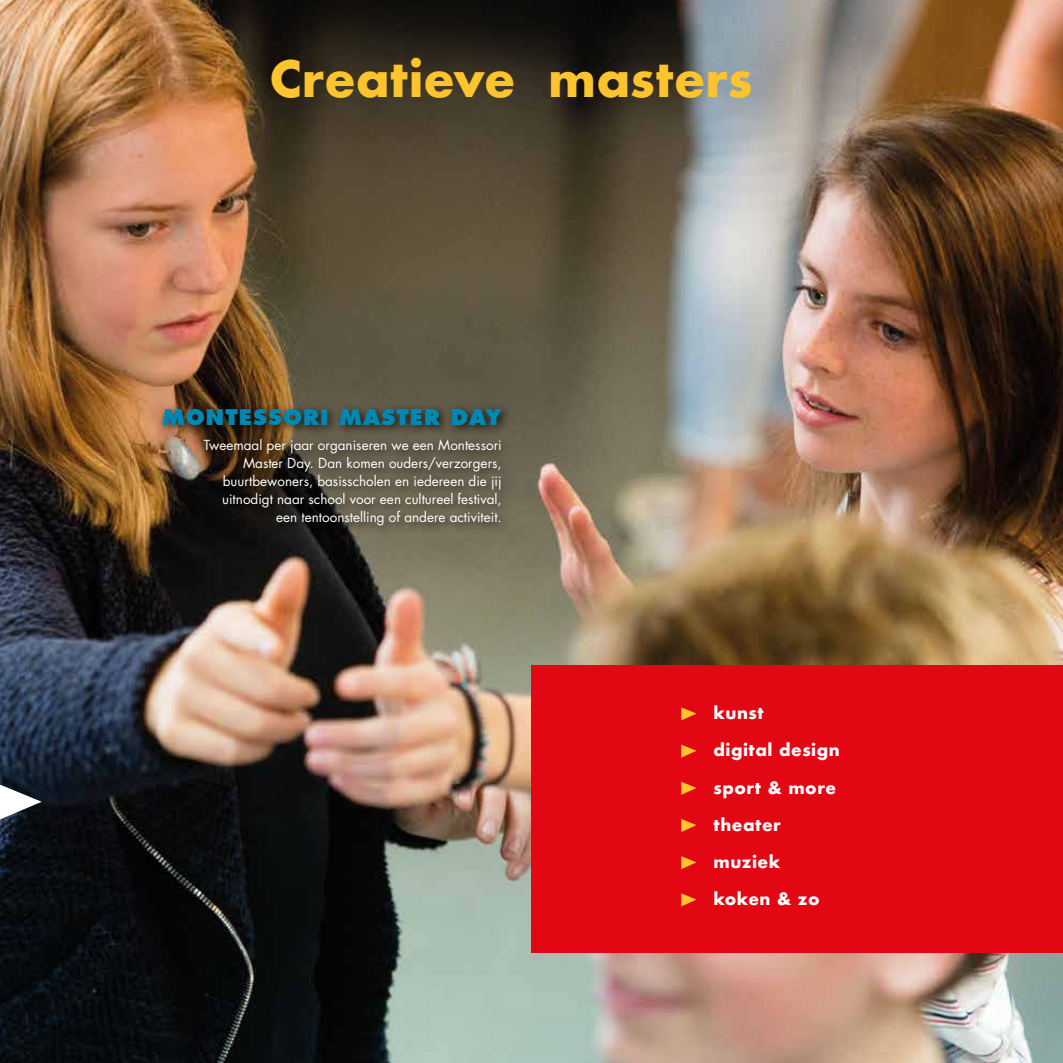
<style>
.page{position:relative;width:1063px;height:1063px;background:#fff}
.page>*{position:absolute;margin:0;border:0;box-sizing:border-box;transform-origin:0 0}
.t1{font:700 48.45px "Futura";color:#fdc42e}
.t2{font:800 21px "Futura";letter-spacing:.05em;color:#0088b5}
.t3{font:700 16.5px "Futura";letter-spacing:.03em;color:#fff}
.t4{font:13.5px/18px "Futura";color:#fff;text-align:right}
</style>
<div class="page">
<img style="left:0;top:0;width:1063px;height:1063px">
<div style="left:157px;top:403px;width:356px;height:135px;background:#000;opacity:.75"></div>
<svg style="left:0;top:785px;width:42px;height:34px"></svg>
<div style="left:531px;top:665px;width:532px;height:287px;background:#e30613"></div>
<svg style="left:681px;top:707px;width:16px;height:13px"></svg>
<svg style="left:681px;top:745px;width:16px;height:13px"></svg>
<svg style="left:681px;top:782px;width:16px;height:13px"></svg>
<svg style="left:681px;top:819px;width:16px;height:13px"></svg>
<svg style="left:681px;top:856px;width:16px;height:13px"></svg>
<svg style="left:681px;top:893px;width:16px;height:13px"></svg>
<h1 class="t1" style="left:269px;top:43px;width:485px">Creatieve masters</h1>
<h2 class="t2" style="left:162px;top:404px;width:341px">MONTESSORI MASTER DAY</h2>
<p class="t4" style="left:204px;top:436px;width:300px">Tweemaal per jaar organiseren we een Montessori Master Day. Dan komen ouders/verzorgers, buurtbewoners, basisscholen en iedereen die jij uitnodigt naar school voor een cultureel festival, een tentoonstelling of andere activiteit.</p>
<p class="t3" style="left:713px;top:701px;width:52px">kunst</p>
<p class="t3" style="left:713px;top:738px;width:128px">digital design</p>
<p class="t3" style="left:713px;top:775px;width:124px">sport &amp; more</p>
<p class="t3" style="left:713px;top:813px;width:69px">theater</p>
<p class="t3" style="left:713px;top:850px;width:68px">muziek</p>
<p class="t3" style="left:713px;top:887px;width:108px">koken &amp; zo</p>
</div>
